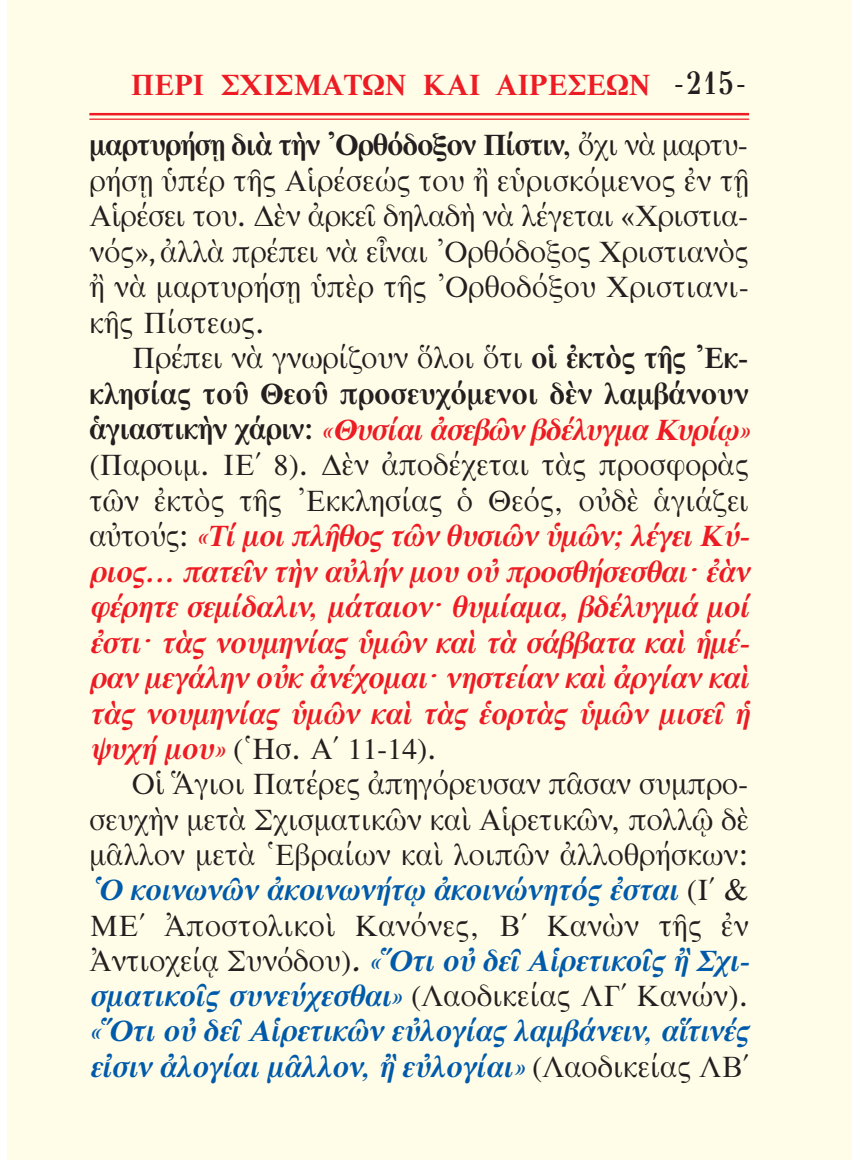
<style>
.page{position:relative;width:858px;height:1160px;background:#fff}
.page>*{position:absolute;margin:0;border:0;box-sizing:border-box;transform-origin:0 0}
.t1{font:30px/35.2px "Galatia SIL";letter-spacing:-.005em;color:#231f20;text-align:justify}
.t2{font:italic 700 30px/35.5px "Galatia SIL";letter-spacing:-.015em;color:#ed1c24}
.t3{font:700 30px/60.2px "Galatia SIL";letter-spacing:-.035em;color:#231f20;text-align:right}
.s1{color:#ed1c24}
.s2{font-family:"GFS Didot";font-weight:400}
.s3{font-family:"GFS Didot";font-size:32.5px}
.s4{font-weight:400}
.s5{font-family:"Gentium"}
.s6{font-weight:400;font-style:normal;color:#231f20}
.s7{font-style:normal;color:#231f20}
.s8{font-family:"Aisa Unicode"}
.s9{font-weight:700;font-style:italic;color:#005aaa}
.s10{font-weight:700;font-style:italic}
</style>
<div class="page">
<div style="left:8px;top:0;width:843px;height:1159px;background:#fffde8"></div>
<hr style="left:89px;top:119px;width:659px;height:1px;background:#ed1c24">
<hr style="left:89px;top:113px;width:659px;height:2px;background:#ed1c24">
<p class="t3" style="left:89px;top:54px;width:660px"><span class="s1">ΠΕΡΙ ΣΧΙΣΜΑΤΩΝ ΚΑΙ ΑΙΡΕΣΕΩΝ</span> <span class="s2">-</span><span class="s3">215</span><span class="s2">- </span>μαρτυρήσῃ διὰ τὴν Ὀρθόδοξον Πίστιν, <span class="s4">ὄχι νὰ μαρτυ -</span></p>
<p class="t1" style="left:89px;top:163px;width:661px">ρήσῃ ὑπέρ τῆς Αἱρέσεώς του ἢ εὑρισκόμενος ἐν τῇ Αἱρέσει του. Δὲν ἀρκεῖ δηλαδὴ νὰ λέγεται <span class="s5">«</span>Χριστια - νός<span class="s5">»,</span> ἀλλὰ πρέπει νὰ εἶναι Ὀρθόδοξος Χριστιανὸς ἢ νὰ μαρτυρήσῃ ὑπὲρ τῆς Ὀρθοδόξου Χριστιανι - κῆς Πίστεως.</p>
<p class="t2" style="left:89px;top:340px;width:665px;text-indent:43px"><span class="s6">Πρέπει νὰ γνωρίζουν ὅλοι ὅτι</span> <span class="s7">οἱ ἐκτὸς τῆς Ἐκ - κλησίας τοῦ Θεοῦ προσευχόμενοι δὲν λαμβά νουν ἁγιαστι κὴν χάριν:</span> «Θυσίαι ἀσεβῶν βδέλυγμα Κυρίῳ» <span class="s6">(Παροιμ. ΙΕ´ 8). Δὲν ἀποδέχεται τὰς προσ φορὰς τῶν ἐκτὸς τῆς Ἐκκλησίας ὁ Θεός, οὐδὲ ἁγιάζει αὐτούς:</span> «Τί μοι πλῆ θος τῶν θυσιῶν ὑμῶν; λέγει Κύ&shy;ριος... πατεῖν τὴν αὐλήν μου οὐ προσ θήσεσθαι<span class="s8">·</span> ἐὰν φέρητε σεμίδαλιν, μάταιον<span class="s8">·</span> θυμίαμα, βδέ λυγμά μοί ἐστι<span class="s8">·</span> τὰς νουμηνίας ὑμῶν καὶ τὰ σάββατα καὶ ἡμέ&shy;ραν μεγάλην οὐκ ἀνέχομαι<span class="s8">·</span> νηστείαν καὶ ἀργίαν καὶ τὰς νουμηνίας ὑμῶν καὶ τὰς ἑορτὰς ὑμῶν μισεῖ ἡ ψυχή μου» <span class="s6">(Ἡσ. Α´ 11-14).</span></p>
<p class="t1" style="left:89px;top:766px;width:665px;text-align:left;text-indent:43px">Οἱ Ἅγιοι Πατέρες ἀπηγόρευσαν πᾶσαν συμ προ&shy;σ ευ χὴν μετὰ Σχισματικῶν καὶ Αἱρετικῶν, πολλῷ δὲ μᾶλλον μετὰ Ἑβραίων καὶ λοιπῶν ἀλλοθρήσκων:<br><span class="s9">Ὁ κοινω νῶν ἀκοινωνήτῳ ἀκοινώνητός ἐσται</span> (Ι´ &amp; ΜΕ´ Ἀποστολικοὶ Κανόνες, Β´ Κανὼν τῆς ἐν Ἀντιοχείᾳ Συνόδου)<span class="s10">.</span> <span class="s9">«Ὅτι οὐ δεῖ Αἱρετικοῖς ἢ Σχι&shy;σματικοῖς συνεύχεσθαι»</span> (Λαο δικείας ΛΓ´ Κανών). <span class="s9">«Ὅτι οὐ δεῖ Αἱρετικῶν εὐλογίας λαμβάνειν, αἵτινές εἰσιν ἀλογίαι μᾶλλον, ἢ εὐλογίαι»</span> (Λαοδικείας ΛΒ´</p>
</div>
